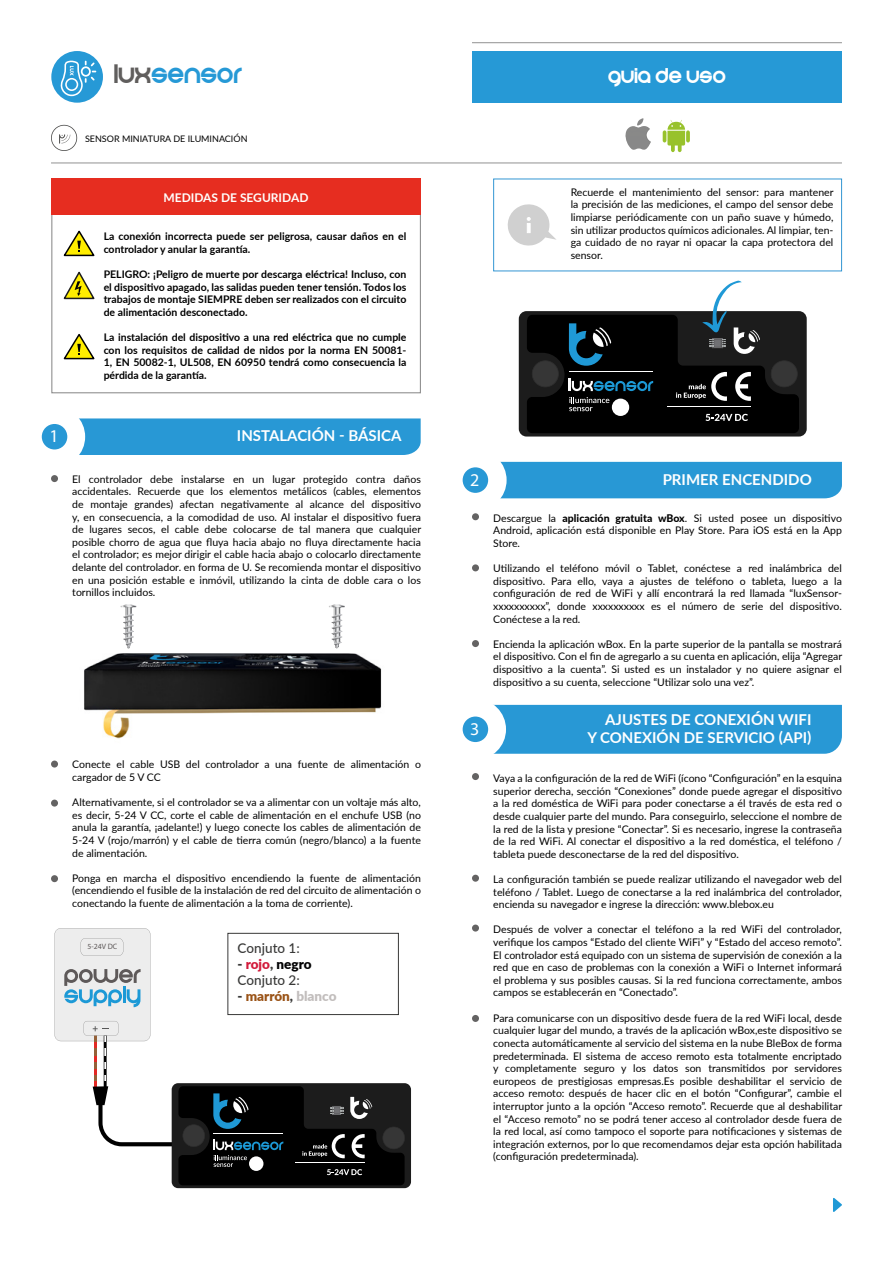
<style>
.page{position:relative;width:893px;height:1263px;background:#fff}
.page>*{position:absolute;margin:0;border:0;box-sizing:border-box;transform-origin:0 0}
.t1{font:22.5px "And Then It Ends";color:#2699d6}
.t2{font:18px "And Then It Ends";color:#fff}
.t3{font:18px "Myriad Pro";color:#fff}
.t4{font:700 15px/18px "Lato";color:#fff;text-align:right}
.t5{font:500 13.5px/16.2px "Lato";color:#393938}
.t6{font:900 13.5px "Lato";color:#9a5317}
.t7{font:700 12px "Lato";color:#fffffd}
.t8{font:10.5px/12.6px "Lato";color:#000;text-align:justify}
.t9{font:700 10.5px/12.6px "Lato";color:#000;text-align:justify}
.t10{font:9px "Lato";color:#000}
.t11{font:7.8px "Myriad Pro";color:#5e5959}
.s1{color:#605e5d}
.s2{font-weight:900}
.s3{font-weight:900;color:#d21b3b}
.s4{font-weight:900;color:#020203}
.s5{color:#393938}
.s6{color:#c2bebd}
.s7{font-weight:800}
</style>
<div class="page">
<svg style="left:637px;top:118px;width:7px;height:8px"></svg>
<svg style="left:663px;top:120px;width:22px;height:32px"></svg>
<svg style="left:686px;top:130px;width:4px;height:12px"></svg>
<img style="left:625px;top:126px;width:26px;height:24px">
<hr style="left:51px;top:163px;width:791px;height:1px;background:#929292">
<div style="left:51px;top:214px;width:370px;height:179px;border:1px solid #929292"></div>
<svg style="left:63px;top:230px;width:32px;height:27px"></svg>
<svg style="left:63px;top:334px;width:32px;height:26px"></svg>
<div style="left:51px;top:179px;width:370px;height:36px;background:#e62d20"></div>
<svg style="left:63px;top:271px;width:32px;height:29px"></svg>
<div style="left:502px;top:462px;width:340px;height:36px;background:#2898d5"></div>
<div style="left:445px;top:449px;width:62px;height:62px;background:#fff;border-radius:50%"></div>
<div style="left:463px;top:467px;width:25px;height:26px;background:#2898d5;border-radius:50%"></div>
<svg style="left:833px;top:1198px;width:9px;height:14px"></svg>
<div style="left:79px;top:418px;width:342px;height:37px;background:#2898d5"></div>
<div style="left:24px;top:406px;width:61px;height:61px;background:#fff;border-radius:50%"></div>
<div style="left:42px;top:424px;width:25px;height:25px;background:#2898d5;border-radius:50%"></div>
<div style="left:51px;top:475px;width:7px;height:7px;background:#646363;border-radius:50%"></div>
<div style="left:51px;top:799px;width:7px;height:8px;background:#646363;border-radius:50%"></div>
<div style="left:51px;top:875px;width:7px;height:7px;background:#646363;border-radius:50%"></div>
<div style="left:51px;top:760px;width:7px;height:7px;background:#646363;border-radius:50%"></div>
<div style="left:472px;top:513px;width:7px;height:7px;background:#646363;border-radius:50%"></div>
<div style="left:472px;top:564px;width:7px;height:7px;background:#646363;border-radius:50%"></div>
<div style="left:472px;top:640px;width:7px;height:7px;background:#646363;border-radius:50%"></div>
<div style="left:472px;top:773px;width:7px;height:7px;background:#646363;border-radius:50%"></div>
<div style="left:472px;top:875px;width:7px;height:7px;background:#646363;border-radius:50%"></div>
<div style="left:472px;top:924px;width:7px;height:7px;background:#646363;border-radius:50%"></div>
<svg style="left:51px;top:125px;width:26px;height:26px"></svg>
<div style="left:51px;top:51px;width:52px;height:52px;background:#2699d6;border-radius:50%"></div>
<svg style="left:60px;top:60px;width:36px;height:36px"></svg>
<div style="left:472px;top:1015px;width:7px;height:7px;background:#646363;border-radius:50%"></div>
<div style="left:494px;top:705px;width:348px;height:49px;background:#2898d5"></div>
<div style="left:445px;top:699px;width:61px;height:61px;background:#fff;border-radius:50%"></div>
<div style="left:463px;top:716px;width:25px;height:26px;background:#2898d5;border-radius:50%"></div>
<svg style="left:507px;top:204px;width:49px;height:42px"></svg>
<img style="left:84px;top:653px;width:298px;height:86px">
<svg style="left:121px;top:604px;width:15px;height:2px"></svg>
<img style="left:121px;top:606px;width:15px;height:42px">
<svg style="left:329px;top:604px;width:16px;height:2px"></svg>
<img style="left:329px;top:606px;width:16px;height:42px">
<div style="left:519px;top:311px;width:288px;height:125px;background:#1c1c1c;border-radius:8px"></div>
<svg style="left:527px;top:280px;width:272px;height:153px"></svg>
<div style="left:227px;top:933px;width:172px;height:82px;border:1px solid #393938"></div>
<div style="left:172px;top:1083px;width:239px;height:105px;background:#1c1c1c;border-radius:6px"></div>
<svg style="left:55px;top:928px;width:117px;height:218px"></svg>
<svg style="left:178px;top:1086px;width:227px;height:99px"></svg>
<div style="left:472px;top:51px;width:370px;height:51px;background:#2699d6"></div>
<hr style="left:472px;top:42px;width:370px;height:1px;background:#929292">
<h1 class="t1" style="left:114px;top:64px;width:130px"><span class="s1">lux</span>sensor</h1>
<p class="t10" style="left:85px;top:133px;width:164px">SENSOR MINIATURA DE ILUMINACIÓN</p>
<p class="t7" style="left:163px;top:189px;width:147px">MEDIDAS DE SEGURIDAD</p>
<p class="t9" style="left:104px;top:230px;width:304px">La conexión incorrecta puede ser peligrosa, causar daños en el controlador y anular la garantía.</p>
<p class="t9" style="left:104px;top:268px;width:304px">PELIGRO: ¡Peligro de muerte por descarga eléctrica! Incluso, con el dispositivo apagado, las salidas pueden tener tensión. Todos los trabajos de montaje SIEMPRE deben ser realizados con el circuito de alimentación desconectado.</p>
<p class="t9" style="left:104px;top:331px;width:304px">La instalación del dispositivo a una red eléctrica que no cumple con los requisitos de calidad de nidos por la norma EN 50081- 1, EN 50082-1, UL508, EN 60950 tendrá como consecuencia la pérdida de la garantía.</p>
<h2 class="t3" style="left:49px;top:425px;width:11px">1</h2>
<h3 class="t4" style="left:237px;top:425px;width:166px">INSTALACIÓN - BÁSICA</h3>
<p class="t8" style="left:72px;top:472px;width:350px">El controlador debe instalarse en un lugar protegido contra daños accidentales. Recuerde que los elementos metálicos (cables, elementos de montaje grandes) afectan negativamente al alcance del dispositivo y, en consecuencia, a la comodidad de uso. Al instalar el dispositivo fuera de lugares secos, el cable debe colocarse de tal manera que cualquier posible chorro de agua que fluya hacia abajo no fluya directamente hacia el controlador; es mejor dirigir el cable hacia abajo o colocarlo directamente delante del controlador. en forma de U. Se recomienda montar el dispositivo en una posición estable e inmóvil, utilizando la cinta de doble cara o los tornillos incluidos.</p>
<p class="t8" style="left:72px;top:758px;width:350px">Conecte el cable USB del controlador a una fuente de alimentación o cargador de 5 V CC</p>
<p class="t8" style="left:72px;top:796px;width:350px">Alternativamente, si el controlador se va a alimentar con un voltaje más alto, es decir, 5-24 V CC, corte el cable de alimentación en el enchufe USB (no anula la garantía, ¡adelante!) y luego conecte los cables de alimentación de 5-24 V (rojo/marrón) y el cable de tierra común (negro/blanco) a la fuente de alimentación.</p>
<p class="t8" style="left:72px;top:871px;width:350px">Ponga en marcha el dispositivo encendiendo la fuente de alimentación (encendiendo el fusible de la instalación de red del circuito de alimentación o conectando la fuente de alimentación a la toma de corriente).</p>
<p class="t5" style="left:238px;top:939px;width:64px">Сonjuto 1:</p>
<p class="t5" style="left:238px;top:955px;width:75px"><span class="s2">-</span> <span class="s3">rojo</span><span class="s2">,</span> <span class="s4">negro<br></span>Сonjuto 2:</p>
<p class="t6" style="left:238px;top:986px;width:100px"><span class="s5">-</span> marrón<span class="s5">,</span> <span class="s6">blanco</span></p>
<p class="t11" style="left:88px;top:941px;width:31px">5-24V DC</p>
<h2 class="t2" style="left:608px;top:68px;width:119px">guia de uso</h2>
<p class="t8" style="left:571px;top:185px;width:264px">Recuerde el mantenimiento del sensor: para mantener la precisión de las mediciones, el campo del sensor debe limpiarse periódicamente con un paño suave y húmedo, sin utilizar productos químicos adicionales. Al limpiar, ten&shy;ga cuidado de no rayar ni opacar la capa protectora del sensor.</p>
<h2 class="t3" style="left:470px;top:468px;width:11px">2</h2>
<h3 class="t4" style="left:663px;top:470px;width:151px">PRIMER ENCENDIDO</h3>
<h2 class="t3" style="left:470px;top:717px;width:11px">3</h2>
<p class="t8" style="left:493px;top:511px;width:350px">Descargue la <span class="s7">aplicación gratuita wBox</span>. Si usted posee un dispositivo Android, aplicación está disponible en Play Store. Para iOS está en la App Store.</p>
<p class="t8" style="left:493px;top:562px;width:350px">Utilizando el teléfono móvil o Tablet, conéctese a red inalámbrica del dispositivo. Para ello, vaya a ajustes de teléfono o tableta, luego a la configuración de red de WiFi y allí encontrará la red llamada “luxSensor&shy;xxxxxxxxxx”, donde xxxxxxxxxx es el número de serie del dispositivo.<br>Conéctese a la red.</p>
<p class="t8" style="left:493px;top:637px;width:350px">Encienda la aplicación wBox. En la parte superior de la pantalla se mostrará el dispositivo. Con el fin de agregarlo a su cuenta en aplicación, elija “Agregar dispositivo a la cuenta”. Si usted es un instalador y no quiere asignar el dispositivo a su cuenta, seleccione “Utilizar solo una vez”.</p>
<h3 class="t4" style="left:587px;top:710px;width:226px">AJUSTES DE CONEXIÓN WIFI<br>Y CONEXIÓN DE SERVICIO (API)</h3>
<p class="t8" style="left:493px;top:772px;width:350px">Vaya a la configuración de la red de WiFi (ícono “Configuración” en la esquina superior derecha, sección “Conexiones” donde puede agregar el dispositivo a la red doméstica de WiFi para poder conectarse a él través de esta red o desde cualquier parte del mundo. Para conseguirlo, seleccione el nombre de la red de la lista y presione “Conectar”. Si es necesario, ingrese la contraseña de la red WiFi. Al conectar el dispositivo a la red doméstica, el teléfono / tableta puede desconectarse de la red del dispositivo.</p>
<p class="t8" style="left:493px;top:872px;width:350px">La configuración también se puede realizar utilizando el navegador web del teléfono / Tablet. Luego de conectarse a la red inalámbrica del controlador, encienda su navegador e ingrese la dirección: www.blebox.eu</p>
<p class="t8" style="left:493px;top:923px;width:350px">Después de volver a conectar el teléfono a la red WiFi del controlador, verifique los campos “Estado del cliente WiFi” y “Estado del acceso remoto”.<br>El controlador está equipado con un sistema de supervisión de conexión a la red que en caso de problemas con la conexión a WiFi o Internet informará el problema y sus posibles causas. Si la red funciona correctamente, ambos campos se establecerán en “Conectado”.</p>
<p class="t8" style="left:493px;top:1011px;width:350px">Para comunicarse con un dispositivo desde fuera de la red WiFi local, desde cualquier lugar del mundo, a través de la aplicación wBox,este dispositivo se conecta automáticamente al servicio del sistema en la nube BleBox de forma predeterminada. El sistema de acceso remoto esta totalmente encriptado y completamente seguro y los datos son transmitidos por servidores europeos de prestigiosas empresas.Es posible deshabilitar el servicio de acceso remoto: después de hacer clic en el botón “Configurar”, cambie el interruptor junto a la opción “Acceso remoto”. Recuerde que al deshabilitar el “Acceso remoto” no se podrá tener acceso al controlador desde fuera de la red local, así como tampoco el soporte para notificaciones y sistemas de integración externos, por lo que recomendamos dejar esta opción habilitada (configuración predeterminada).</p>
</div>
